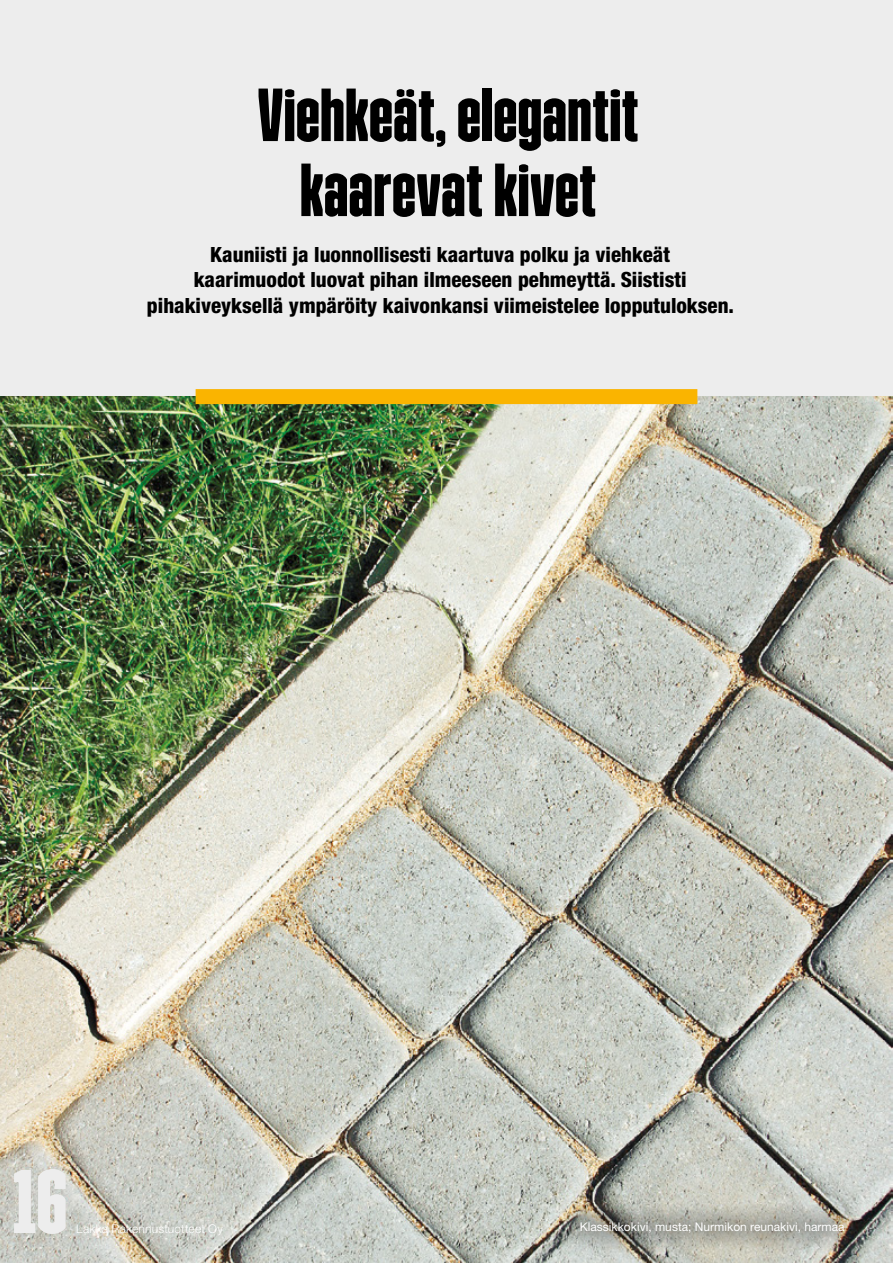
<style>
.page{position:relative;width:893px;height:1263px;background:#fff}
.page>*{position:absolute;margin:0;border:0;box-sizing:border-box;transform-origin:0 0}
.t1{font:90px "Trim Poster Extra Compressed";color:#ededed}
.t2{font:75px/75px "Trim Poster Slender";letter-spacing:.005em;color:#000;text-align:center}
.t3{font:800 condensed 21px/25.2px "Helvetica Neue LT Std";color:#000;text-align:center}
.t4{font:12px "Helvetica Neue LT Std";color:#fff}
.t5{font:300 12px "Helvetica Neue LT Std";letter-spacing:.015em;color:#fff}
</style>
<div class="page">
<div style="left:0;top:0;width:893px;height:404px;background:#ededed"></div>
<img style="left:0;top:397px;width:893px;height:866px">
<div style="left:196px;top:389px;width:501px;height:15px;background:#fab400"></div>
<div style="left:558px;top:1200px;width:308px;height:54px;background:#000;opacity:.78"></div>
<h2 class="t2" style="left:257px;top:78px;width:382px">Viehkeät, elegantit kaarevat kivet</h2>
<p class="t3" style="left:147px;top:242px;width:589px">Kauniisti ja luonnollisesti kaartuva polku ja viehkeät<br>kaarimuodot luovat pihan ilmeeseen pehmeyttä. Siististi pihakiveyksellä ympäröity kaivonkansi viimeistelee lopputuloksen.</p>
<h1 class="t1" style="left:13px;top:1149px;width:56px">16</h1>
<p class="t5" style="left:70px;top:1221px;width:155px">· Lakka Rakennustuotteet Oy</p>
<p class="t4" style="left:580px;top:1219px;width:266px">Klassikkokivi, musta; Nurmikon reunakivi, harmaa</p>
</div>
